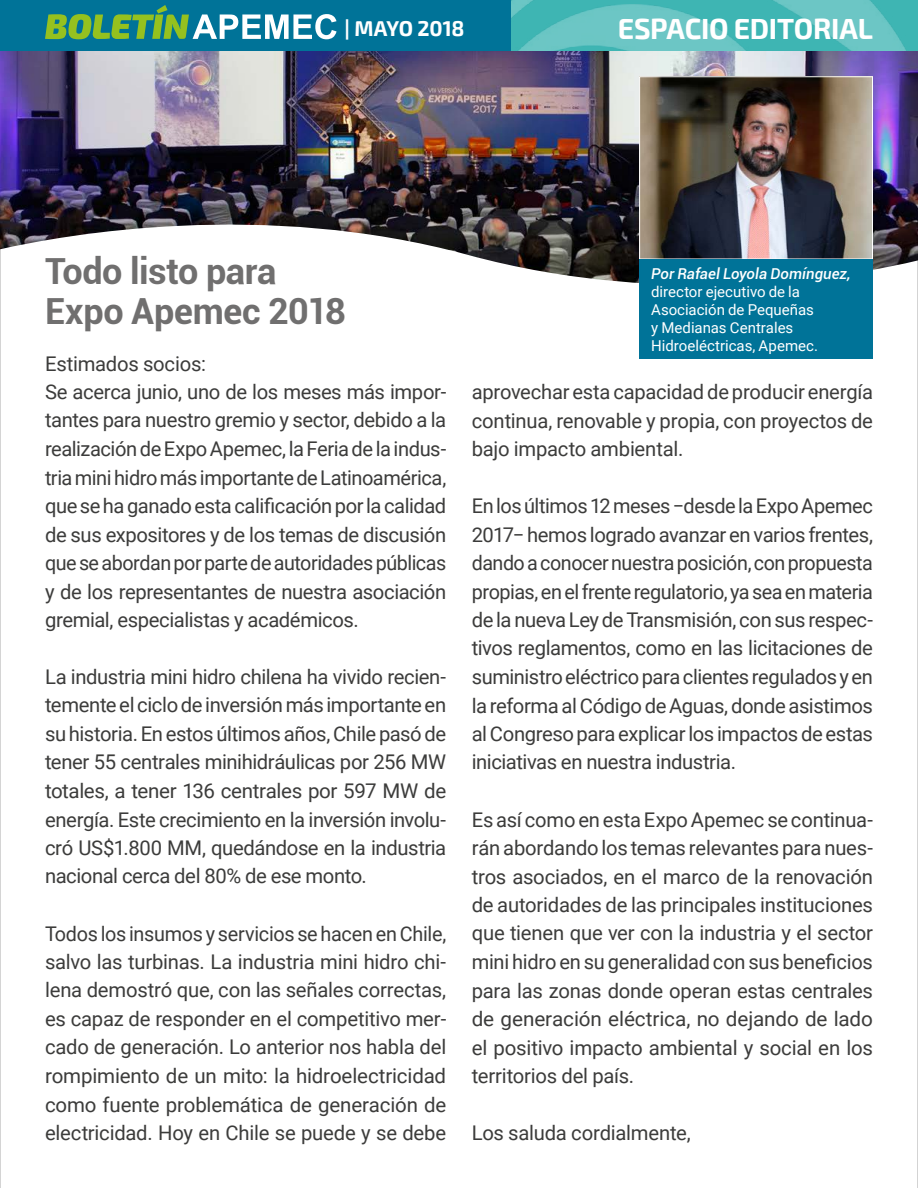
<style>
.page{position:relative;width:918px;height:1188px;background:#fff}
.page>*{position:absolute;margin:0;border:0;box-sizing:border-box;transform-origin:0 0}
.t1{font:700 36px/40.5px "Roboto";letter-spacing:-.01em;color:#706f6f}
.t2{font:700 28.5px "Exo 2";letter-spacing:-.01em;color:#fff}
.t3{font:700 21px "Exo 2";letter-spacing:-.01em;color:#fff}
.t4{font:20.25px/28.5px "Roboto";letter-spacing:-.02em;color:#3c3c3b;text-align:justify}
.t5{font:15px/18px "Roboto";color:#fff}
.t6{font:italic 500 15px "Roboto";color:#fff}
</style>
<div class="page">
<img style="left:0;top:51px;width:918px;height:236px">
<div style="left:0;top:0;width:512px;height:51px;background:#007398"></div>
<img style="left:512px;top:0;width:406px;height:51px">
<svg style="left:45px;top:5px;width:292px;height:34px"></svg>
<img style="left:641px;top:78px;width:230px;height:179px">
<div style="left:639px;top:76px;width:234px;height:183px;border:1px solid #fff"></div>
<div style="left:639px;top:259px;width:234px;height:100px;background:#007398"></div>
<p class="t3" style="left:345px;top:16px;width:121px">| MAYO 2018</p>
<h2 class="t2" style="left:618px;top:12px;width:257px">ESPACIO EDITORIAL</h2>
<h1 class="t1" style="left:45px;top:249px;width:302px">Todo listo para<br>Expo Apemec 2018</h1>
<p class="t4" style="left:45px;top:348px;width:403px;text-align:left">Estimados socios:<br>Se acerca junio, uno de los meses más impor&shy;tantes para nuestro gremio y sector, debido a la realización de Expo Apemec, la Feria de la indus&shy;tria mini hidro más importante de Latinoamérica, que se ha ganado esta calificación por la calidad de sus expositores y de los temas de discusión que se abordan por parte de autoridades públicas y de los representantes de nuestra asociación gremial, especialistas y académicos.</p>
<p class="t4" style="left:45px;top:662px;width:403px">La industria mini hidro chilena ha vivido recien&shy;temente el ciclo de inversión más importante en su historia. En estos últimos años, Chile pasó de tener 55 centrales minihidráulicas por 256 MW totales, a tener 136 centrales por 597 MW de energía. Este crecimiento en la inversión involu&shy;cró US$1.800 MM, quedándose en la industria nacional cerca del 80% de ese monto.</p>
<p class="t4" style="left:45px;top:918px;width:403px">Todos los insumos y servicios se hacen en Chile, salvo las turbinas. La industria mini hidro chi&shy;lena demostró que, con las señales correctas, es capaz de responder en el competitivo mer&shy;cado de generación. Lo anterior nos habla del rompimiento de un mito: la hidroelectricidad como fuente problemática de generación de electricidad. Hoy en Chile se puede y se debe</p>
<p class="t6" style="left:651px;top:263px;width:201px">Por Rafael Loyola Domínguez,</p>
<p class="t5" style="left:651px;top:282px;width:168px">director ejecutivo de la<br>Asociación de Pequeñas y Medianas Centrales<br>Hidroeléctricas, Apemec.</p>
<p class="t4" style="left:472px;top:377px;width:403px">aprovechar esta capacidad de producir energía continua, renovable y propia, con proyectos de bajo impacto ambiental.</p>
<p class="t4" style="left:472px;top:491px;width:403px">En los últimos 12 meses −desde la Expo Apemec 2017− hemos logrado avanzar en varios frentes, dando a conocer nuestra posición, con propuesta propias, en el frente regulatorio, ya sea en materia de la nueva Ley de Transmisión, con sus respec&shy;tivos reglamentos, como en las licitaciones de suministro eléctrico para clientes regulados y en la reforma al Código de Aguas, donde asistimos al Congreso para explicar los impactos de estas iniciativas en nuestra industria.</p>
<p class="t4" style="left:472px;top:804px;width:403px">Es así como en esta Expo Apemec se continua&shy;rán abordando los temas relevantes para nues&shy;tros asociados, en el marco de la renovación de autoridades de las principales instituciones que tienen que ver con la industria y el sector mini hidro en su generalidad con sus beneficios para las zonas donde operan estas centrales de generación eléctrica, no dejando de lado el positivo impacto ambiental y social en los territorios del país.</p>
<p class="t4" style="left:472px;top:1118px;width:221px">Los saluda cordialmente,</p>
</div>
